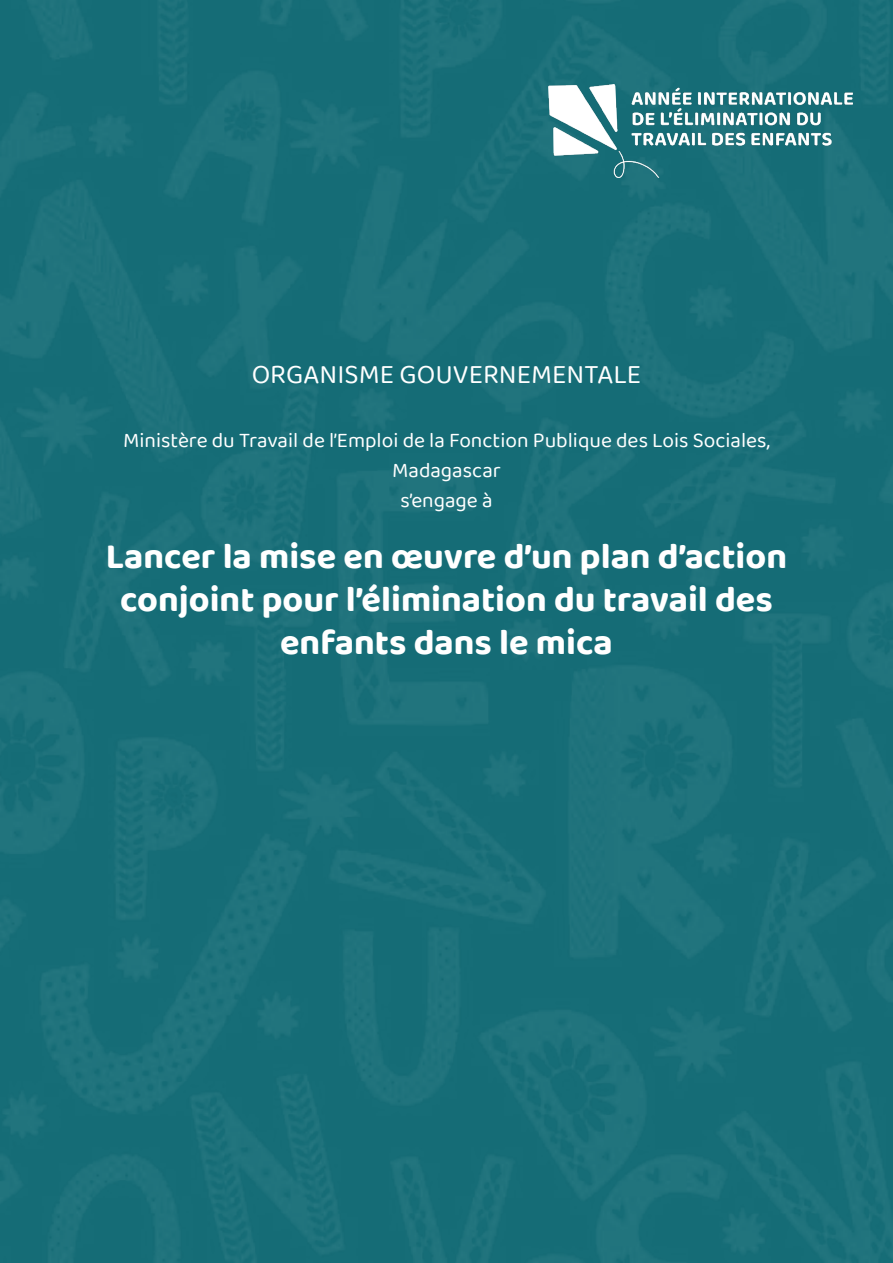
<style>
.page{position:relative;width:893px;height:1263px;background:#fff}
.page>*{position:absolute;margin:0;border:0;box-sizing:border-box;transform-origin:0 0}
.t1{font:700 36px/43.2px "Baloo 2";color:#fff;text-align:center}
.t2{font:27px "Baloo 2";color:#fff}
.t3{font:21px/30px "Baloo 2";color:#fff;text-align:center}
</style>
<div class="page">
<img style="left:0;top:0;width:893px;height:1263px">
<img style="left:548px;top:85px;width:305px;height:92px">
<p class="t2" style="left:252px;top:356px;width:391px">ORGANISME GOUVERNEMENTALE</p>
<p class="t3" style="left:123px;top:426px;width:648px">Ministère du Travail de l’Emploi de la Fonction Publique des Lois Sociales,<br>Madagascar<br>s’engage à</p>
<p class="t1" style="left:106px;top:533px;width:683px">Lancer la mise en œuvre d’un plan d’action conjoint pour l’élimination du travail des enfants dans le mica</p>
</div>
